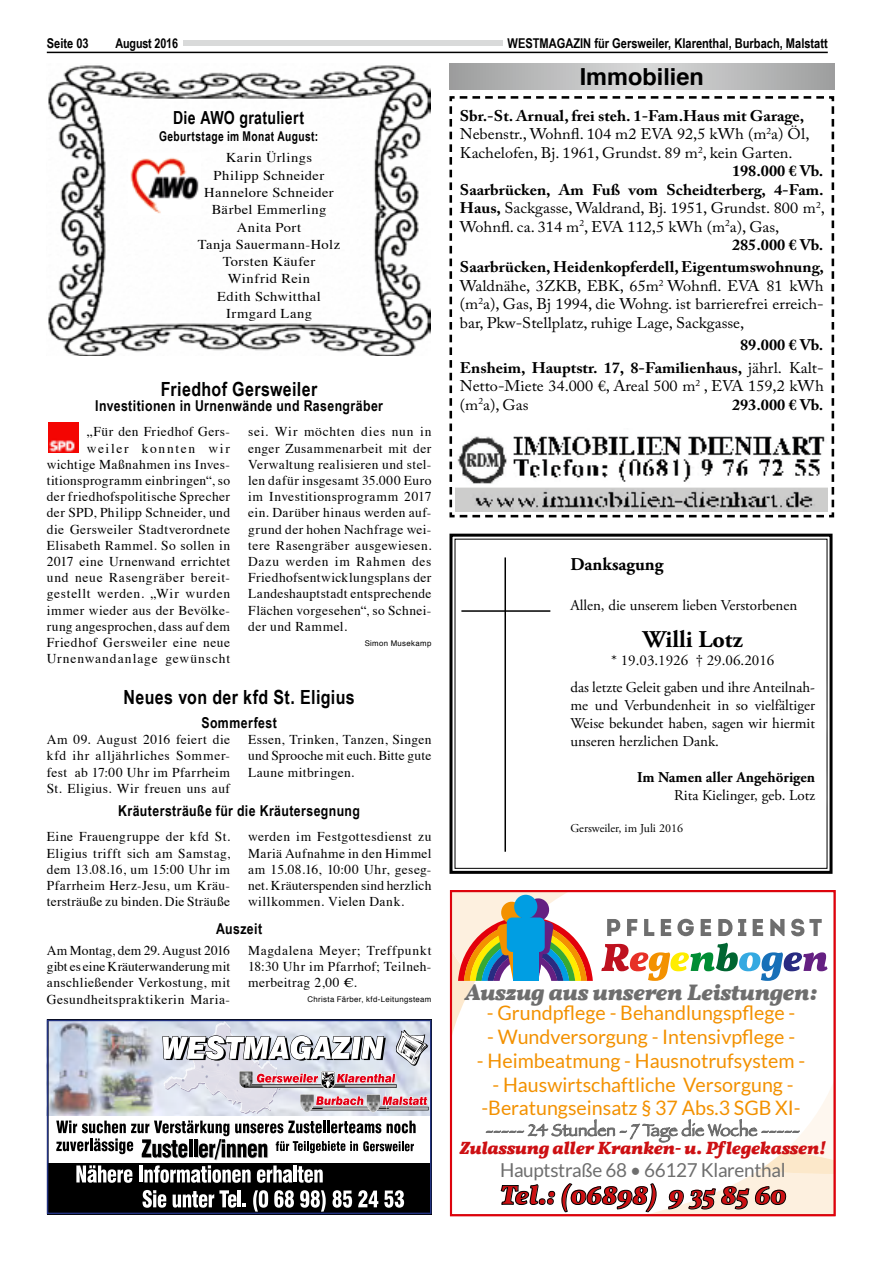
<style>
.page{position:relative;width:881px;height:1263px;background:#fff}
.page>*{position:absolute;margin:0;border:0;box-sizing:border-box;transform-origin:0 0}
.t1{font:italic 700 27.6px "Vollkorn";letter-spacing:.01em;color:#cd1013}
.t2{font:700 24px "Adobe Garamond Pro";color:#000}
.t3{font:700 23.55px "Helvetica";color:#000}
.t4{font:italic 700 22.95px "Vollkorn";color:#6e6e6e}
.t5{font:19.95px/24px "Lato";color:#f39100;text-align:center}
.t6{font:700 19.5px "Arial Narrow";letter-spacing:.02em;color:#000}
.t7{font:19.2px "Lato";letter-spacing:-.015em;color:#6e6e6e}
.t8{font:italic 700 18.15px "Vollkorn";color:#cd1013}
.t9{font:700 18px "Arial Narrow";letter-spacing:.02em;color:#000;scale:.96 1}
.t10{font:700 18px "Adobe Garamond Pro";color:#000}
.t11{font:17.1px "Papyrus Plain";color:#6e6e6e}
.t12{font:15.45px/18.5px "Adobe Caslon Pro";color:#000;text-align:justify;scale:1.05 1}
.t13{font:700 15.45px/22.5px "Adobe Caslon Pro";color:#000;text-align:right;scale:1.05 1}
.t14{font:15px/18px "Adobe Garamond Pro";color:#000;text-align:center}
.t15{font:700 15px "Arial Narrow";letter-spacing:.025em;color:#000}
.t16{font:700 15px "Adobe Garamond Pro";color:#000}
.t17{font:13.5px/16.2px "Times";letter-spacing:.03em;color:#000;text-align:justify}
.t18{font:13.5px/17.2px "Times";letter-spacing:.03em;color:#000;text-align:center;scale:1.08 1}
.t19{font:700 13.5px "Arial Narrow";color:#000}
.t20{font:700 13.5px "Arial Narrow";letter-spacing:.03em;color:#000;scale:.92 1}
.t21{font:12px "Adobe Garamond Pro";color:#000}
.t22{font:7.8px "Helvetica";letter-spacing:.045em;color:#000}
.s1{font-weight:700}
.s2{font-weight:400}
</style>
<div class="page">
<div style="left:183px;top:40px;width:319px;height:5px;background:#d9dada"></div>
<hr style="left:47px;top:52px;width:780px;height:1px;background:#000">
<svg style="left:449px;top:96px;width:386px;height:422px"></svg>
<svg style="left:449px;top:64px;width:384px;height:26px;background:#bbbbbc"></svg>
<img style="left:48px;top:65px;width:382px;height:291px">
<img style="left:128px;top:153px;width:72px;height:61px">
<svg style="left:449px;top:534px;width:383px;height:340px"></svg>
<div style="left:554px;top:542px;width:276px;height:308px;background:#fff"></div>
<hr style="left:504px;top:557px;width:2px;height:295px;background:#000">
<hr style="left:461px;top:610px;width:89px;height:2px;background:#000">
<svg style="left:453px;top:893px;width:139px;height:138px"></svg>
<img style="left:535px;top:912px;width:12px;height:61px">
<div style="left:514px;top:895px;width:23px;height:24px;background:#009ee3;border-radius:50%"></div>
<div style="left:513px;top:944px;width:25px;height:37px;background:#009ee3"></div>
<div style="left:506px;top:917px;width:38px;height:35px;background:#009ee3;border-radius:5px"></div>
<svg style="left:601px;top:918px;width:226px;height:63px"></svg>
<svg style="left:485px;top:1087px;width:347px;height:126px"></svg>
<div style="left:450px;top:890px;width:385px;height:326px;border:2px solid #e3000b"></div>
<div style="left:48px;top:1163px;width:383px;height:51px;background:#000"></div>
<svg style="left:56px;top:1022px;width:372px;height:161px"></svg>
<svg style="left:142px;top:1190px;width:24px;height:18px"></svg>
<svg style="left:172px;top:1190px;width:64px;height:18px"></svg>
<hr style="left:238px;top:1190px;width:3px;height:17px;background:#fff">
<svg style="left:242px;top:1203px;width:4px;height:4px"></svg>
<svg style="left:253px;top:1190px;width:15px;height:21px"></svg>
<svg style="left:274px;top:1190px;width:20px;height:18px"></svg>
<svg style="left:300px;top:1190px;width:25px;height:21px"></svg>
<svg style="left:332px;top:1190px;width:20px;height:18px"></svg>
<svg style="left:358px;top:1190px;width:20px;height:17px"></svg>
<svg style="left:384px;top:1190px;width:20px;height:18px"></svg>
<div style="left:47px;top:1020px;width:384px;height:194px;border:1px solid #233382"></div>
<img style="left:49px;top:423px;width:29px;height:30px">
<p class="t19" style="left:47px;top:33px;width:43px">Seite 03</p>
<p class="t19" style="left:115px;top:33px;width:64px">August 2016</p>
<p class="t19" style="left:507px;top:33px;width:321px">WESTMAGAZIN für Gersweiler, Klarenthal, Burbach, Malstatt</p>
<h3 class="t9" style="left:173px;top:104px;width:138px">Die AWO gratuliert</h3>
<p class="t20" style="left:159px;top:126px;width:174px">Geburtstage im Monat August:</p>
<p class="t18" style="left:198px;top:148px;width:133px">Karin Ürlings<br>Philipp Schneider<br>Hannelore Schneider<br>Bärbel Emmerling<br>Anita Port<br>Tanja Sauermann-Holz<br>Torsten Käufer<br>Winfrid Rein<br>Edith Schwitthal<br>Irmgard Lang</p>
<h3 class="t6" style="left:161px;top:375px;width:158px">Friedhof Gersweiler</h3>
<p class="t15" style="left:95px;top:395px;width:289px">Investitionen in Urnenwände und Rasengräber</p>
<p class="t17" style="left:47px;top:423px;width:185px;text-align:right">„Für den Friedhof Gers&shy;weiler konnten wir wichtige Maßnahmen ins Inves&shy;titionsprogramm einbringen“, so der friedhofspolitische Sprecher der SPD, Philipp Schneider, und die Gersweiler Stadtverordnete<br>Elisabeth Rammel. So sollen in<br>2017 eine Urnenwand errichtet und neue Rasengräber bereit&shy;gestellt werden. „Wir wurden immer wieder aus der Bevölke&shy;rung angesprochen, dass auf dem<br>Friedhof Gersweiler eine neue<br>Urnenwandanlage gewünscht</p>
<p class="t17" style="left:248px;top:423px;width:185px">sei. Wir möchten dies nun in enger Zusammenarbeit mit der Verwaltung realisieren und stel&shy;len dafür insgesamt 35.000 Euro im Investitionsprogramm 2017 ein. Darüber hinaus werden auf&shy;grund der hohen Nachfrage wei&shy;tere Rasengräber ausgewiesen.<br>Dazu werden im Rahmen des Friedhofsentwicklungsplans der Landeshauptstadt entsprechende Flächen vorgesehen“, so Schnei&shy;der und Rammel.</p>
<p class="t22" style="left:364px;top:637px;width:68px">Simon Musekamp</p>
<h3 class="t6" style="left:123px;top:683px;width:232px">Neues von der kfd St. Eligius</h3>
<p class="t15" style="left:201px;top:711px;width:77px">Sommerfest</p>
<p class="t17" style="left:47px;top:730px;width:185px">Am 09. August 2016 feiert die kfd ihr alljährliches Sommer&shy;fest ab 17:00 Uhr im Pfarrheim St. Eligius. Wir freuen uns auf</p>
<p class="t17" style="left:248px;top:730px;width:185px">Essen, Trinken, Tanzen, Singen und Sprooche mit euch. Bitte gute Laune mitbringen.</p>
<p class="t15" style="left:118px;top:800px;width:243px">Kräutersträuße für die Kräutersegnung</p>
<p class="t17" style="left:47px;top:828px;width:185px">Eine Frauengruppe der kfd St.<br>Eligius trifft sich am Samstag, dem 13.08.16, um 15:00 Uhr im Pfarrheim Herz-Jesu, um Kräu&shy;tersträuße zu binden. Die Sträuße</p>
<p class="t17" style="left:248px;top:828px;width:185px">werden im Festgottesdienst zu Mariä Aufnahme in den Himmel am 15.08.16, 10:00 Uhr, geseg&shy;net. Kräuterspenden sind herzlich willkommen. Vielen Dank.</p>
<p class="t15" style="left:216px;top:917px;width:48px">Auszeit</p>
<p class="t17" style="left:47px;top:941px;width:185px">Am Montag, dem 29. August 2016 gibt es eine Kräuterwanderung mit anschließender Verkostung, mit Gesundheitspraktikerin Maria-</p>
<p class="t17" style="left:248px;top:941px;width:185px">Magdalena Meyer; Treffpunkt 18:30 Uhr im Pfarrhof; Teilneh&shy;merbeitrag 2,00 €.</p>
<p class="t22" style="left:307px;top:993px;width:125px">Christa Färber, kfd-Leitungsteam</p>
<h3 class="t3" style="left:579px;top:58px;width:126px">Immobilien</h3>
<p class="t13" style="left:460px;top:104px;width:329px">Sbr.-St. Arnual, frei steh. 1-Fam.Haus mit Garage,</p>
<p class="t12" style="left:460px;top:125px;width:334px">Nebenstr., Wohnfl. 104 m2 EVA 92,5 kWh (m<sup>2</sup>a) Öl,</p>
<p class="t12" style="left:460px;top:143px;width:318px">Kachelofen, Bj. 1961, Grundst. 89 m<sup>2</sup>, kein Garten.</p>
<p class="t13" style="left:731px;top:160px;width:88px">198.000 € Vb.</p>
<p class="t13" style="left:460px;top:178px;width:348px">Saarbrücken, Am Fuß vom Scheidterberg, 4-Fam.</p>
<p class="t12" style="left:460px;top:198px;width:349px"><span class="s1">Haus,</span> Sackgasse, Waldrand, Bj. 1951, Grundst. 800 m<sup>2</sup>,</p>
<p class="t12" style="left:460px;top:217px;width:305px">Wohnfl. ca. 314 m<sup>2</sup>, EVA 112,5 kWh (m<sup>2</sup>a), Gas,</p>
<p class="t13" style="left:731px;top:233px;width:88px">285.000 € Vb.</p>
<p class="t12" style="left:460px;top:258px;width:348px"><span class="s1">Saarbrücken, Heidenkopferdell, Eigentumswohnung, </span>Waldnähe, 3ZKB, EBK, 65m<sup>2</sup> Wohnfl. EVA 81 kWh (m<sup>2</sup>a), Gas, Bj 1994, die Wohng. ist barrierefrei erreich&shy;bar, Pkw-Stellplatz, ruhige Lage, Sackgasse,</p>
<p class="t13" style="left:460px;top:334px;width:348px">89.000 € Vb.<br>Ensheim, Hauptstr. 17, 8-Familienhaus, <span class="s2">jährl. Kalt-</span></p>
<p class="t12" style="left:460px;top:377px;width:348px">Netto-Miete 34.000 €, Areal 500 m<sup>2</sup> , EVA 159,2 kWh (m<sup>2</sup>a), Gas</p>
<p class="t13" style="left:731px;top:393px;width:88px">293.000 € Vb.</p>
<h3 class="t10" style="left:570px;top:554px;width:94px">Danksagung</h3>
<p class="t14" style="left:570px;top:596px;width:228px">Allen, die unserem lieben Verstorbenen</p>
<h2 class="t2" style="left:642px;top:625px;width:101px">Willi Lotz</h2>
<p class="t14" style="left:570px;top:647px;width:246px;line-height:26.5px">* 19.03.1926 † 29.06.2016<br>das letzte Geleit gaben und ihre Anteilnah-</p>
<p class="t14" style="left:570px;top:696px;width:246px;text-align:justify">me und Verbundenheit in so vielfältiger Weise bekundet haben, sagen wir hiermit unseren herzlichen Dank.</p>
<p class="t16" style="left:636px;top:768px;width:179px">Im Namen aller Angehörigen</p>
<p class="t14" style="left:674px;top:786px;width:142px">Rita Kielinger, geb. Lotz</p>
<p class="t21" style="left:570px;top:821px;width:114px">Gersweiler, im Juli 2016</p>
<h3 class="t4" style="left:465px;top:979px;width:353px">Auszug aus unseren Leistungen:</h3>
<h3 class="t5" style="left:486px;top:1000px;width:310px">- Grundpflege - Behandlungspflege -</h3>
<h3 class="t5" style="left:487px;top:1024px;width:309px">- Wundversorgung - Intensivpflege -</h3>
<h3 class="t5" style="left:477px;top:1048px;width:329px">- Heimbeatmung - Hausnotrufsystem -</h3>
<h3 class="t5" style="left:481px;top:1072px;width:321px">- Hauswirtschaftliche Versorgung - -Beratungseinsatz § 37 Abs.3 SGB XI-</h3>
<p class="t11" style="left:485px;top:1119px;width:315px">----- 24 Stunden - 7 Tage die Woche -----</p>
<h3 class="t8" style="left:459px;top:1137px;width:367px">Zulassung aller Kranken- u. Pflegekassen!</h3>
<h3 class="t7" style="left:500px;top:1159px;width:287px">Hauptstraße 68 • 66127 Klarenthal</h3>
<h1 class="t1" style="left:499px;top:1178px;width:288px">Tel.: (06898) 9 35 85 60</h1>
</div>
